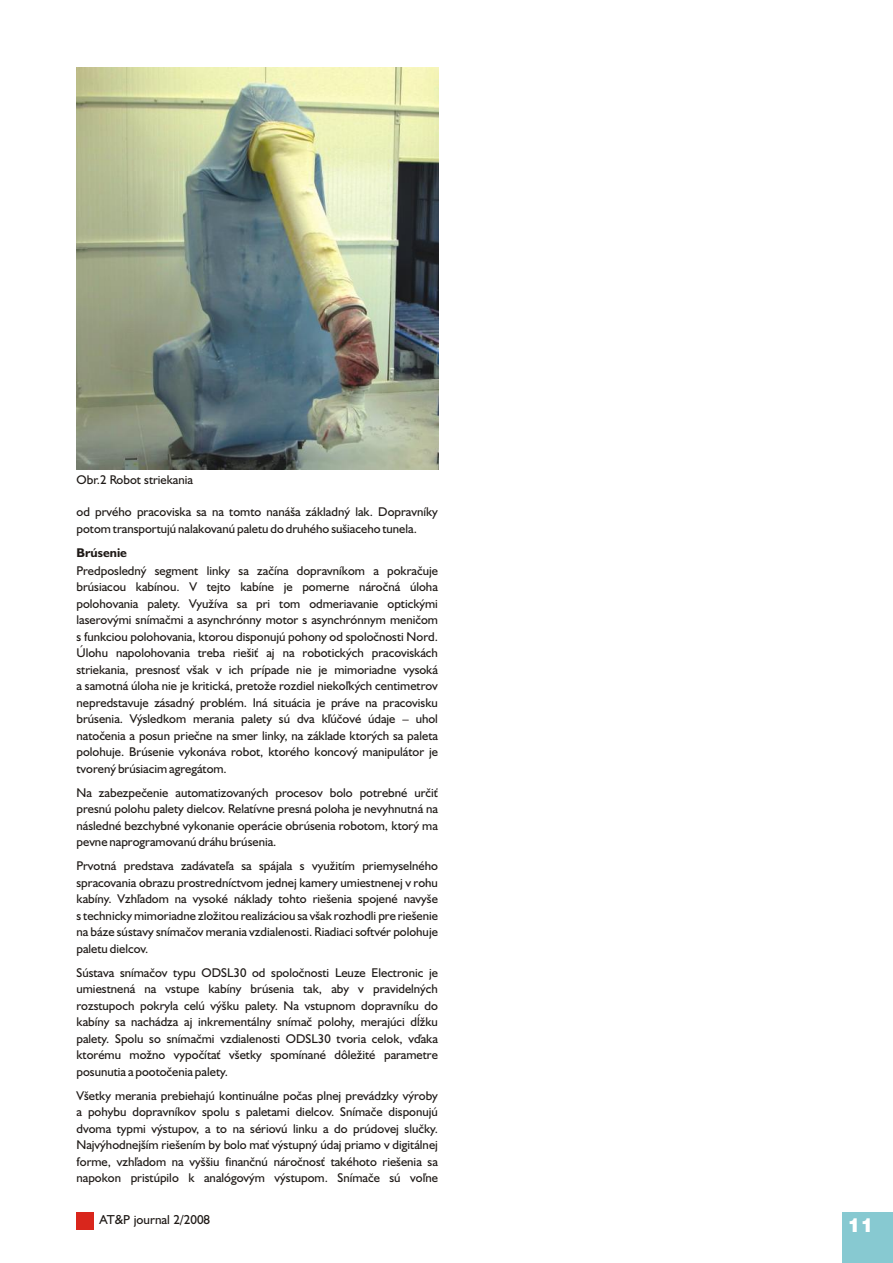
<style>
.page{position:relative;width:893px;height:1263px;background:#fff}
.page>*{position:absolute;margin:0;border:0;box-sizing:border-box;transform-origin:0 0}
.t1{font:19.5px "Swiss 721 AT Black";color:#fff}
.t2{font:13.05px "Humanist 521 AT";color:#1f1a17}
.t3{font:12.75px/16.5px "Humanist 521 AT";color:#1f1a17;text-align:justify}
.t4{font:12.75px "Humanist 521 AT,Bold";color:#1f1a17}
</style>
<div class="page">
<div style="left:842px;top:1212px;width:51px;height:51px;background:#87c9d1"></div>
<div style="left:77px;top:1212px;width:17px;height:17px;background:#d9261c"></div>
<img style="left:76px;top:68px;width:362px;height:401px">
<p class="t3" style="left:77px;top:472px;width:118px">Obr.2 Robot striekania</p>
<p class="t3" style="left:77px;top:505px;width:363px">od prvého pracoviska sa na tomto nanáša základný lak. Dopravníky potom transportujú nalakovanú paletu do druhého sušiaceho tunela.</p>
<p class="t4" style="left:77px;top:547px;width:52px">Brúsenie</p>
<p class="t3" style="left:77px;top:563px;width:363px">Predposledný segment linky sa začína dopravníkom a pokračuje brúsiacou kabínou. V tejto kabíne je pomerne náročná úloha polohovania palety. Využíva sa pri tom odmeriavanie optickými laserovými snímačmi a asynchrónny motor s asynchrónnym meničom s funkciou polohovania, ktorou disponujú pohony od spoločnosti Nord.<br>Úlohu napolohovania treba riešiť aj na robotických pracoviskách striekania, presnosť však v ich prípade nie je mimoriadne vysoká a samotná úloha nie je kritická, pretože rozdiel niekoľkých centimetrov nepredstavuje zásadný problém. Iná situácia je práve na pracovisku brúsenia. Výsledkom merania palety sú dva kľúčové údaje – uhol natočenia a posun priečne na smer linky, na základe ktorých sa paleta polohuje. Brúsenie vykonáva robot, ktorého koncový manipulátor je tvorený brúsiacim agregátom.</p>
<p class="t3" style="left:77px;top:785px;width:363px">Na zabezpečenie automatizovaných procesov bolo potrebné určiť presnú polohu palety dielcov. Relatívne presná poloha je nevyhnutná na následné bezchybné vykonanie operácie obrúsenia robotom, ktorý ma pevne naprogramovanú dráhu brúsenia.</p>
<p class="t3" style="left:77px;top:859px;width:363px">Prvotná predstava zadávateľa sa spájala s využitím priemyselného spracovania obrazu prostredníctvom jednej kamery umiestnenej v rohu kabíny. Vzhľadom na vysoké náklady tohto riešenia spojené navyše s technicky mimoriadne zložitou realizáciou sa však rozhodli pre riešenie na báze sústavy snímačov merania vzdialenosti. Riadiaci softvér polohuje paletu dielcov.</p>
<p class="t3" style="left:76px;top:965px;width:363px">Sústava snímačov typu ODSL30 od spoločnosti Leuze Electronic je umiestnená na vstupe kabíny brúsenia tak, aby v pravidelných rozstupoch pokryla celú výšku palety. Na vstupnom dopravníku do kabíny sa nachádza aj inkrementálny snímač polohy, merajúci dĺžku palety. Spolu so snímačmi vzdialenosti ODSL30 tvoria celok, vďaka ktorému možno vypočítať všetky spomínané dôležité parametre posunutia a pootočenia palety.</p>
<p class="t3" style="left:76px;top:1088px;width:363px">Všetky merania prebiehajú kontinuálne počas plnej prevádzky výroby a pohybu dopravníkov spolu s paletami dielcov. Snímače disponujú dvoma typmi výstupov, a to na sériovú linku a do prúdovej slučky.<br>Najvýhodnejším riešením by bolo mať výstupný údaj priamo v digitálnej forme, vzhľadom na vyššiu finančnú náročnosť takéhoto riešenia sa napokon pristúpilo k analógovým výstupom. Snímače sú voľne</p>
<p class="t2" style="left:100px;top:1214px;width:112px">AT&amp;P journal 2/2008</p>
<h1 class="t1" style="left:848px;top:1217px;width:27px">11</h1>
</div>
